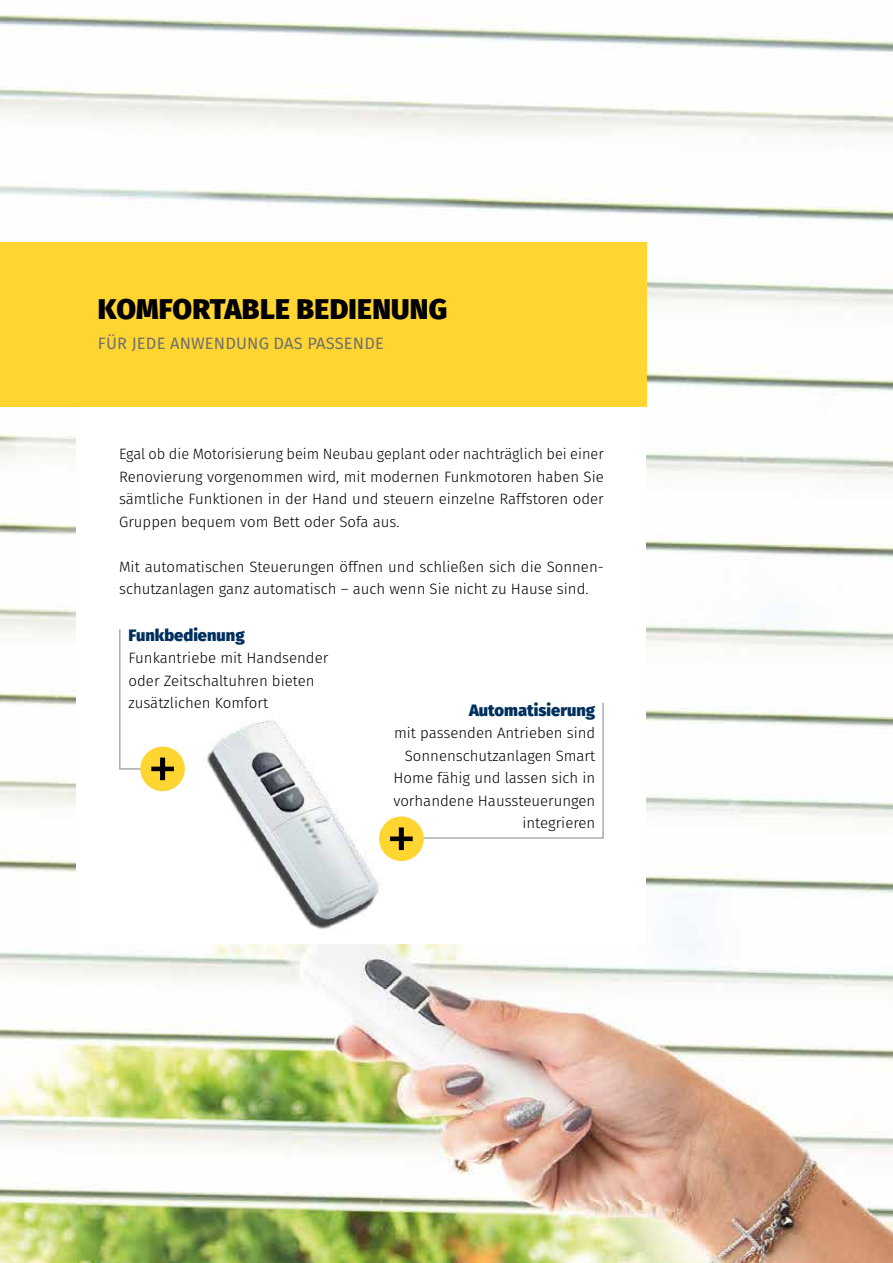
<style>
.page{position:relative;width:893px;height:1263px;background:#fff}
.page>*{position:absolute;margin:0;border:0;box-sizing:border-box;transform-origin:0 0}
.t1{font:800 28.5px "Fira Sans";letter-spacing:.01em;color:#000}
.t2{font:800 16.5px "Fira Sans";color:#00305d}
.t3{font:16.5px "Fira Sans";letter-spacing:.01em;color:#706f6f}
.t4{font:300 15px/22.5px "Fira Sans";color:#000}
</style>
<div class="page">
<img style="left:0;top:15px;width:893px;height:1248px">
<div style="left:77px;top:256px;width:569px;height:688px;background:#fff"></div>
<div style="left:0;top:242px;width:646px;height:165px;background:#ffd531"></div>
<img style="left:161px;top:720px;width:226px;height:209px">
<div style="left:379px;top:816px;width:45px;height:45px;background:#ffd531;border-radius:50%"></div>
<svg style="left:390px;top:702px;width:214px;height:148px"></svg>
<div style="left:140px;top:746px;width:45px;height:45px;background:#ffd531;border-radius:50%"></div>
<svg style="left:119px;top:629px;width:55px;height:151px"></svg>
<h1 class="t1" style="left:98px;top:284px;width:351px">KOMFORTABLE BEDIENUNG</h1>
<p class="t3" style="left:98px;top:331px;width:288px">FÜR JEDE ANWENDUNG DAS PASSENDE</p>
<p class="t4" style="left:119px;top:443px;width:486px;text-align:justify">Egal ob die Motorisierung beim Neubau geplant oder nachträglich bei einer Renovierung vorgenommen wird, mit modernen Funkmotoren haben Sie sämtliche Funktionen in der Hand und steuern einzelne Raffstoren oder Gruppen bequem vom Bett oder Sofa aus.</p>
<p class="t4" style="left:119px;top:555px;width:486px">Mit automatischen Steuerungen öffnen und schließen sich die Sonnen&shy;schutzanlagen ganz automatisch – auch wenn Sie nicht zu Hause sind.</p>
<p class="t2" style="left:129px;top:620px;width:118px">Funkbedienung</p>
<p class="t4" style="left:129px;top:647px;width:201px">Funkantriebe mit Handsender oder Zeitschaltuhren bieten zusätzlichen Komfort</p>
<p class="t2" style="left:469px;top:695px;width:128px">Automatisierung</p>
<p class="t4" style="left:393px;top:722px;width:203px;text-align:right">mit passenden Antrieben sind<br>Sonnenschutzanlagen Smart<br>Home fähig und lassen sich in vorhandene Haussteuerungen integrieren</p>
</div>
